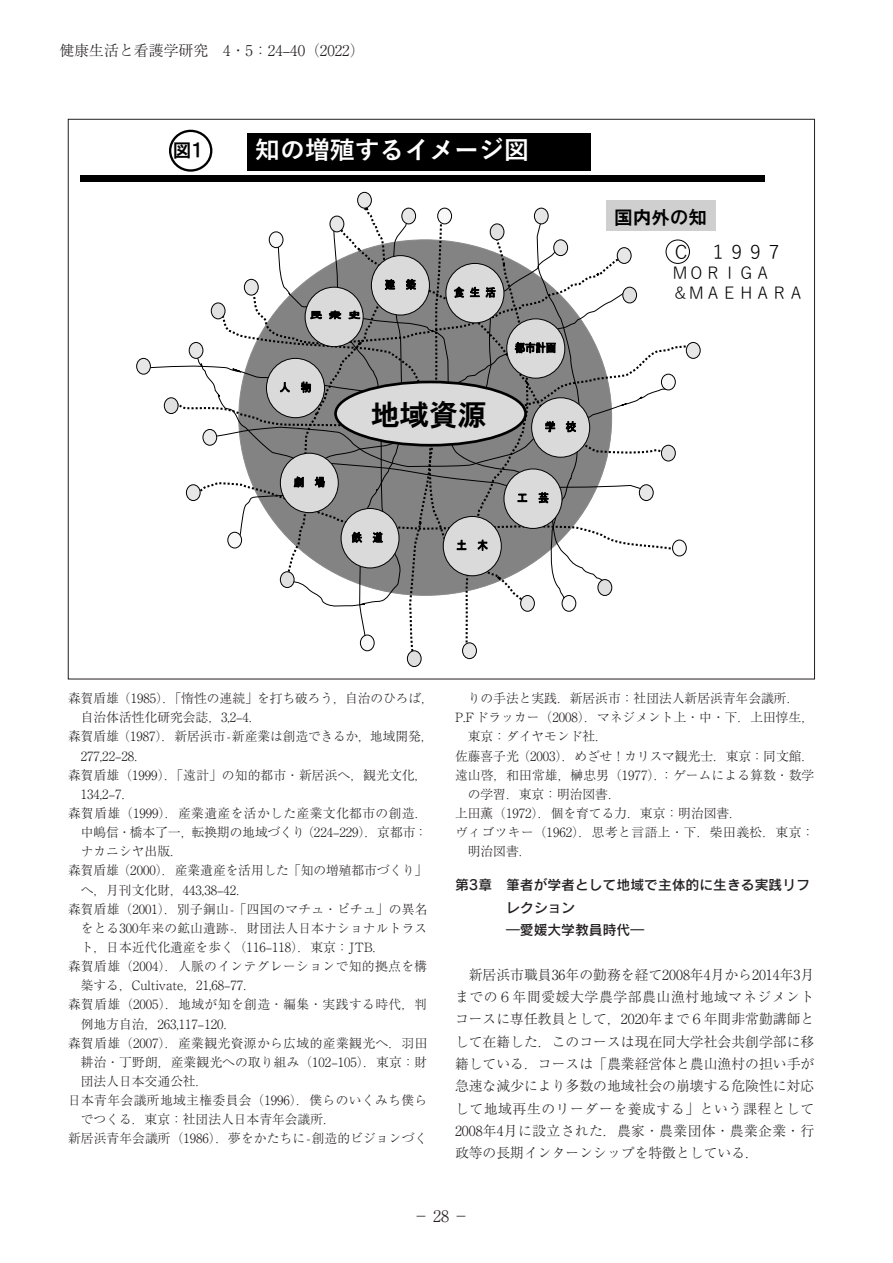
<style>
.page{position:relative;width:893px;height:1263px;background:#fff}
.page>*{position:absolute;margin:0;border:0;box-sizing:border-box;transform-origin:0 0}
.t1{font:28.95px "HGP Gothic E";color:#000}
.t2{font:700 24.9px "Yu Gothic";color:#fff}
.t3{font:18.6px "HGP Gothic E";color:#000}
.t4{font:18.6px "Yu Gothic";color:#000}
.t5{font:16.65px/19.6px "Yu Gothic";color:#000}
.t6{font:300 15.9px "Ryumin Pr 6 N";color:#231f20}
.t7{font:300 14.85px "Ryumin Pr 6 N";color:#231f20}
.本文-ｍ-行頭1字下げ{font:300 13.8px/22.4px "Ryumin Pr 6 N";color:#231f20;text-align:justify}
.見出し1_第1章{font:13.8px/22.4px "Rodin Pro N DB";color:#231f20}
.末尾3_文献_書籍名{font:300 12.75px/19.2px "Ryumin Pr 6 N";color:#231f20}
.末尾3_文献_書籍名-2{font:300 12.75px/19.2px "Ryumin Pr 6 N";letter-spacing:.03em;color:#231f20}
.末尾3_文献_書籍名-3{font:300 12.75px/19.2px "Ryumin Pr 6 N";letter-spacing:.035em;color:#231f20}
</style>
<div class="page">
<div style="left:81px;top:175px;width:684px;height:6px;background:#000"></div>
<div style="left:137px;top:358px;width:13px;height:16px;background:#e7e7e7;border-radius:50%"></div>
<div style="left:136px;top:358px;width:15px;height:17px;border:1px solid #000;border-radius:50%"></div>
<div style="left:164px;top:398px;width:14px;height:16px;background:#e0e0e0;border-radius:50%"></div>
<div style="left:164px;top:397px;width:14px;height:17px;border:1px solid #000;border-radius:50%"></div>
<svg style="left:174px;top:200px;width:522px;height:455px"></svg>
<div style="left:336px;top:382px;width:190px;height:63px;background:#dadada;border-radius:50%"></div>
<div style="left:334px;top:381px;width:193px;height:65px;border:3px solid #000;border-radius:50%"></div>
<div style="left:639px;top:485px;width:14px;height:15px;background:#e7e7e7;border-radius:50%"></div>
<div style="left:639px;top:484px;width:15px;height:17px;border:1px solid #000;border-radius:50%"></div>
<div style="left:686px;top:342px;width:14px;height:16px;background:#e7e7e7;border-radius:50%"></div>
<div style="left:686px;top:342px;width:15px;height:17px;border:1px solid #000;border-radius:50%"></div>
<div style="left:244px;top:279px;width:14px;height:16px;background:#e7e7e7;border-radius:50%"></div>
<div style="left:244px;top:279px;width:15px;height:16px;border:1px solid #000;border-radius:50%"></div>
<div style="left:521px;top:595px;width:13px;height:16px;background:#e7e7e7;border-radius:50%"></div>
<div style="left:520px;top:595px;width:15px;height:17px;border:1px solid #000;border-radius:50%"></div>
<div style="left:554px;top:240px;width:14px;height:16px;background:#e7e7e7;border-radius:50%"></div>
<div style="left:553px;top:239px;width:15px;height:17px;border:1px solid #000;border-radius:50%"></div>
<div style="left:358px;top:192px;width:13px;height:16px;background:#e7e7e7;border-radius:50%"></div>
<div style="left:357px;top:192px;width:15px;height:16px;border:1px solid #000;border-radius:50%"></div>
<div style="left:661px;top:445px;width:14px;height:16px;background:#e0e0e0;border-radius:50%"></div>
<div style="left:661px;top:445px;width:15px;height:16px;border:1px solid #000;border-radius:50%"></div>
<div style="left:598px;top:580px;width:14px;height:15px;background:#e0e0e0;border-radius:50%"></div>
<div style="left:597px;top:579px;width:15px;height:17px;border:1px solid #000;border-radius:50%"></div>
<div style="left:490px;top:224px;width:14px;height:16px;background:#e0e0e0;border-radius:50%"></div>
<div style="left:490px;top:224px;width:14px;height:16px;border:1px solid #000;border-radius:50%"></div>
<div style="left:623px;top:287px;width:14px;height:16px;background:#e0e0e0;border-radius:50%"></div>
<div style="left:622px;top:287px;width:15px;height:16px;border:1px solid #000;border-radius:50%"></div>
<div style="left:407px;top:651px;width:14px;height:15px;background:#e0e0e0;border-radius:50%"></div>
<div style="left:407px;top:650px;width:14px;height:17px;border:1px solid #000;border-radius:50%"></div>
<div style="left:280px;top:572px;width:14px;height:15px;background:#e0e0e0;border-radius:50%"></div>
<div style="left:280px;top:571px;width:14px;height:17px;border:1px solid #000;border-radius:50%"></div>
<div style="left:211px;top:303px;width:14px;height:16px;background:#e0e0e0;border-radius:50%"></div>
<div style="left:211px;top:303px;width:14px;height:16px;border:1px solid #000;border-radius:50%"></div>
<div style="left:562px;top:595px;width:14px;height:16px;background:#f8f8f8;border-radius:50%"></div>
<div style="left:562px;top:595px;width:14px;height:17px;border:1px solid #000;border-radius:50%"></div>
<div style="left:438px;top:208px;width:14px;height:16px;background:#f8f8f8;border-radius:50%"></div>
<div style="left:437px;top:208px;width:15px;height:16px;border:1px solid #000;border-radius:50%"></div>
<div style="left:269px;top:232px;width:14px;height:16px;background:#f8f8f8;border-radius:50%"></div>
<div style="left:269px;top:231px;width:14px;height:17px;border:1px solid #000;border-radius:50%"></div>
<div style="left:661px;top:374px;width:14px;height:16px;background:#f8f8f8;border-radius:50%"></div>
<div style="left:661px;top:374px;width:15px;height:16px;border:1px solid #000;border-radius:50%"></div>
<div style="left:672px;top:540px;width:14px;height:16px;background:#f8f8f8;border-radius:50%"></div>
<div style="left:672px;top:540px;width:15px;height:16px;border:1px solid #000;border-radius:50%"></div>
<div style="left:360px;top:635px;width:14px;height:16px;background:#f8f8f8;border-radius:50%"></div>
<div style="left:360px;top:635px;width:15px;height:16px;border:1px solid #000;border-radius:50%"></div>
<div style="left:534px;top:208px;width:14px;height:16px;background:#e7e7e7;border-radius:50%"></div>
<div style="left:534px;top:208px;width:15px;height:16px;border:1px solid #000;border-radius:50%"></div>
<div style="left:330px;top:216px;width:14px;height:16px;background:#e7e7e7;border-radius:50%"></div>
<div style="left:330px;top:216px;width:14px;height:16px;border:1px solid #000;border-radius:50%"></div>
<div style="left:402px;top:208px;width:14px;height:16px;background:#e7e7e7;border-radius:50%"></div>
<div style="left:401px;top:208px;width:15px;height:16px;border:1px solid #000;border-radius:50%"></div>
<div style="left:617px;top:248px;width:14px;height:15px;background:#e7e7e7;border-radius:50%"></div>
<div style="left:617px;top:247px;width:14px;height:17px;border:1px solid #000;border-radius:50%"></div>
<div style="left:463px;top:643px;width:13px;height:16px;background:#e7e7e7;border-radius:50%"></div>
<div style="left:462px;top:642px;width:15px;height:17px;border:1px solid #000;border-radius:50%"></div>
<div style="left:189px;top:342px;width:14px;height:16px;background:#e7e7e7;border-radius:50%"></div>
<div style="left:189px;top:342px;width:14px;height:17px;border:1px solid #000;border-radius:50%"></div>
<div style="left:607px;top:200px;width:109px;height:30px;background:#cfcfcf"></div>
<div style="left:248px;top:133px;width:343px;height:37px;background:#000"></div>
<div style="left:666px;top:240px;width:24px;height:24px;border:1px solid #000;border-radius:50%"></div>
<div style="left:169px;top:130px;width:43px;height:42px;border:2px solid #000;border-radius:50%"></div>
<p class="t7" style="left:60px;top:38px;width:307px">健康生活と看護学研究　4・5：24–40（2022）</p>
<p class="t3" style="left:173px;top:141px;width:32px">図１</p>
<p class="t2" style="left:255px;top:136px;width:275px">知の増殖するイメージ図</p>
<p class="t1" style="left:371px;top:400px;width:118px">地域資源</p>
<p class="t3" style="left:614px;top:207px;width:94px">国内外の知</p>
<p class="t4" style="left:672px;top:235px;width:113px">Ｃ １９９７</p>
<p class="t5" style="left:672px;top:261px;width:134px">ＭＯＲＩＧＡ<br>＆ＭＡＥＨＡＲＡ</p>
<p class="末尾3_文献_書籍名" style="left:81px;top:688px;width:354px;text-indent:-13px">森賀盾雄（1985）．「惰性の連続」を打ち破ろう，自治のひろば，自治体活性化研究会誌，3,2–4．</p>
<p class="末尾3_文献_書籍名" style="left:81px;top:726px;width:354px;text-indent:-13px">森賀盾雄（1987）．新居浜市-新産業は創造できるか，地域開発，<br>277,22–28．</p>
<p class="末尾3_文献_書籍名" style="left:81px;top:765px;width:348px;text-indent:-13px">森賀盾雄（1999）．「遠計」の知的都市・新居浜へ，観光文化，<br>134,2–7．</p>
<p class="末尾3_文献_書籍名" style="left:81px;top:803px;width:348px;text-align:justify;text-indent:-13px">森賀盾雄（1999）．産業遺産を活かした産業文化都市の創造．中嶋信・橋本了一，転換期の地域づくり（224–229）．京都市：ナカニシヤ出版．</p>
<p class="末尾3_文献_書籍名" style="left:81px;top:860px;width:348px;text-indent:-13px">森賀盾雄（2000）．産業遺産を活用した「知の増殖都市づくり」へ，月刊文化財，443,38–42．</p>
<p class="末尾3_文献_書籍名" style="left:81px;top:898px;width:348px;text-align:justify;text-indent:-13px">森賀盾雄（2001）．別子銅山-「四国のマチュ・ピチュ」の異名をとる300年来の鉱山遺跡-．財団法人日本ナショナルトラスト，日本近代化遺産を歩く（116–118）．東京：JTB.</p>
<p class="末尾3_文献_書籍名-2" style="left:81px;top:956px;width:348px;text-indent:-13px">森賀盾雄（2004）．人脈のインテグレーションで知的拠点を構築する，Cultivate，21,68–77．</p>
<p class="末尾3_文献_書籍名-3" style="left:81px;top:994px;width:348px;text-indent:-13px">森賀盾雄（2005）．地域が知を創造・編集・実践する時代，判例地方自治，263,117–120．</p>
<p class="末尾3_文献_書籍名" style="left:81px;top:1032px;width:348px;text-align:justify;text-indent:-13px">森賀盾雄（2007）．産業観光資源から広域的産業観光へ．羽田耕治・丁野朗，産業観光への取り組み（102–105）．東京：財団法人日本交通公社．</p>
<p class="末尾3_文献_書籍名-2" style="left:81px;top:1090px;width:348px;text-indent:-13px">日本青年会議所地域主権委員会（1996）．僕らのいくみち僕らでつくる．東京：社団法人日本青年会議所．</p>
<p class="末尾3_文献_書籍名" style="left:68px;top:1128px;width:361px">新居浜青年会議所（1986）．夢をかたちに-創造的ビジョンづく</p>
<p class="末尾3_文献_書籍名" style="left:468px;top:688px;width:333px">りの手法と実践．新居浜市：社団法人新居浜青年会議所．</p>
<p class="末尾3_文献_書籍名" style="left:468px;top:707px;width:348px;text-indent:-13px">P.Fドラッカー（2008）．マネジメント上・中・下．上田惇生，東京：ダイヤモンド社．</p>
<p class="末尾3_文献_書籍名" style="left:455px;top:745px;width:361px">佐藤喜子光（2003）．めざせ！カリスマ観光士．東京：同文館．</p>
<p class="末尾3_文献_書籍名" style="left:468px;top:765px;width:348px;text-indent:-13px">遠山啓，和田常雄，榊忠男（1977）．：ゲームによる算数・数学の学習．東京：明治図書．</p>
<p class="末尾3_文献_書籍名" style="left:455px;top:803px;width:289px">上田薫（1972）．個を育てる力．東京：明治図書．</p>
<p class="末尾3_文献_書籍名-3" style="left:468px;top:822px;width:348px;text-indent:-13px">ヴィゴツキー（1962）．思考と言語上・下．柴田義松．東京：明治図書．</p>
<p class="見出し1_第1章" style="left:506px;top:873px;width:305px;text-indent:-51px">第3章　筆者が学者として地域で主体的に生きる実践リフレクション<br>―愛媛大学教員時代―</p>
<p class="本文-ｍ-行頭1字下げ" style="left:455px;top:962px;width:361px;text-indent:14px">新居浜市職員36年の勤務を経て2008年4月から2014年3月までの６年間愛媛大学農学部農山漁村地域マネジメントコースに専任教員として，2020年まで６年間非常勤講師として在籍した．このコースは現在同大学社会共創学部に移籍している．コースは「農業経営体と農山漁村の担い手が急速な減少により多数の地域社会の崩壊する危険性に対応して地域再生のリーダーを養成する」という課程として2008年4月に設立された．農家・農業団体・農業企業・行政等の長期インターンシップを特徴としている．</p>
<p class="t6" style="left:413px;top:1203px;width:57px">－28－</p>
</div>
